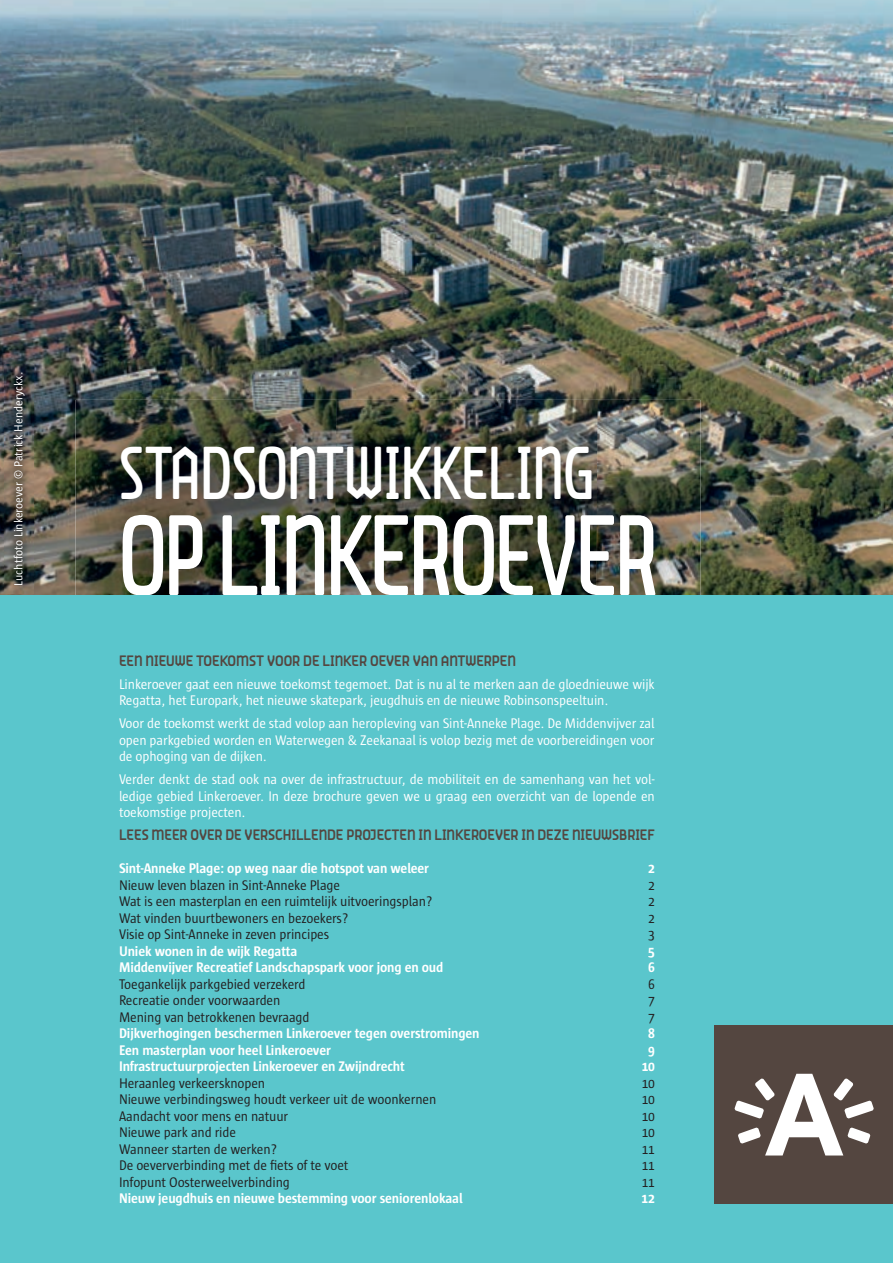
<style>
.page{position:relative;width:893px;height:1263px;background:#fff}
.page>*{position:absolute;margin:0;border:0;box-sizing:border-box;transform-origin:0 0}
.t1{font:78px "Antwerpen Tall Tall";letter-spacing:-.035em;color:#fff;scale:.9 1}
.t2{font:51px "Antwerpen Tall Tall";letter-spacing:-.005em;color:#fff;scale:.9 1}
.t3{font:14.25px/16.5px "Sun Antwerpen";letter-spacing:-.01em;color:#fff;text-align:justify;scale:.95 1}
.t4{font:14.25px "Sun Antwerpen";letter-spacing:-.01em;color:#231f20;scale:.95 1}
.t5{font:700 14.25px "Sun Antwerpen";letter-spacing:-.01em;color:#fff;scale:.95 1}
.t6{font:13.5px "Antwerpen";letter-spacing:-.005em;color:#544640;scale:.95 1}
.t7{font:12px "Sun Antwerpen";color:#fff}
</style>
<div class="page">
<img style="left:0;top:0;width:893px;height:595px">
<img style="left:76px;top:400px;width:259px;height:195px">
<img style="left:335px;top:400px;width:261px;height:195px">
<img style="left:596px;top:400px;width:104px;height:195px">
<div style="left:0;top:595px;width:893px;height:668px;background:#5ac6cc"></div>
<div style="left:714px;top:1025px;width:179px;height:178px;background:#544640"></div>
<svg style="left:734px;top:1074px;width:140px;height:81px"></svg>
<img style="left:5px;top:364px;width:29px;height:230px">
<p class="t7" style="left:12px;top:585px;width:215px;rotate:-90deg">Luchtfoto Linkeroever © Patrick Henderyckx.</p>
<h2 class="t2" style="left:119px;top:452px;width:529px">STADSONTWIKKELING</h2>
<h1 class="t1" style="left:119px;top:523px;width:601px">OP LINKEROEVER</h1>
<p class="t6" style="left:119px;top:652px;width:419px">EEN NIEUWE TOEKOMST VOOR DE LINKER OEVER VAN ANTWERPEN</p>
<p class="t3" style="left:119px;top:675px;width:565px">Linkeroever gaat een nieuwe toekomst tegemoet. Dat is nu al te merken aan de gloednieuwe wijk<br>Regatta, het Europark, het nieuwe skatepark, jeugdhuis en de nieuwe Robinsonspeeltuin.</p>
<p class="t3" style="left:119px;top:715px;width:565px">Voor de toekomst werkt de stad volop aan heropleving van Sint-Anneke Plage. De Middenvijver zal open parkgebied worden en Waterwegen &amp; Zeekanaal is volop bezig met de voorbereidingen voor de ophoging van de dijken.</p>
<p class="t3" style="left:119px;top:771px;width:565px">Verder denkt de stad ook na over de infrastructuur, de mobiliteit en de samenhang van het vol&shy;ledige gebied Linkeroever. In deze brochure geven we u graag een overzicht van de lopende en toekomstige projecten.</p>
<p class="t6" style="left:119px;top:826px;width:565px">LEES MEER OVER DE VERSCHILLENDE PROJECTEN IN LINKEROEVER IN DEZE NIEUWSBRIEF</p>
<p class="t5" style="left:119px;top:860px;width:328px">Sint-Anneke Plage: op weg naar die hotspot van weleer</p>
<p class="t5" style="left:648px;top:860px;width:9px">2</p>
<p class="t4" style="left:119px;top:877px;width:234px">Nieuw leven blazen in Sint-Anneke Plage</p>
<p class="t4" style="left:648px;top:877px;width:9px">2</p>
<p class="t4" style="left:119px;top:893px;width:332px">Wat is een masterplan en een ruimtelijk uitvoeringsplan?</p>
<p class="t4" style="left:648px;top:893px;width:9px">2</p>
<p class="t4" style="left:119px;top:910px;width:243px">Wat vinden buurtbewoners en bezoekers?</p>
<p class="t4" style="left:648px;top:910px;width:9px">2</p>
<p class="t4" style="left:119px;top:926px;width:223px">Visie op Sint-Anneke in zeven principes</p>
<p class="t4" style="left:648px;top:926px;width:9px">3</p>
<p class="t5" style="left:119px;top:943px;width:189px">Uniek wonen in de wijk Regatta</p>
<p class="t5" style="left:648px;top:943px;width:9px">5</p>
<p class="t5" style="left:119px;top:959px;width:343px">Middenvijver Recreatief Landschapspark voor jong en oud</p>
<p class="t5" style="left:648px;top:959px;width:9px">6</p>
<p class="t4" style="left:119px;top:976px;width:198px">Toegankelijk parkgebied verzekerd</p>
<p class="t4" style="left:648px;top:976px;width:9px">6</p>
<p class="t4" style="left:119px;top:992px;width:171px">Recreatie onder voorwaarden</p>
<p class="t4" style="left:648px;top:992px;width:9px">7</p>
<p class="t4" style="left:119px;top:1009px;width:202px">Mening van betrokkenen bevraagd</p>
<p class="t4" style="left:648px;top:1009px;width:9px">7</p>
<p class="t5" style="left:119px;top:1025px;width:381px">Dijkverhogingen beschermen Linkeroever tegen overstromingen</p>
<p class="t5" style="left:648px;top:1025px;width:9px">8</p>
<p class="t5" style="left:119px;top:1042px;width:225px">Een masterplan voor heel Linkeroever</p>
<p class="t5" style="left:648px;top:1042px;width:9px">9</p>
<p class="t5" style="left:119px;top:1058px;width:302px">Infrastructuurprojecten Linkeroever en Zwijndrecht</p>
<p class="t5" style="left:642px;top:1058px;width:15px">10</p>
<p class="t4" style="left:119px;top:1075px;width:155px">Heraanleg verkeersknopen</p>
<p class="t4" style="left:642px;top:1075px;width:15px">10</p>
<p class="t4" style="left:119px;top:1091px;width:336px">Nieuwe verbindingsweg houdt verkeer uit de woonkernen</p>
<p class="t4" style="left:642px;top:1091px;width:15px">10</p>
<p class="t4" style="left:119px;top:1108px;width:180px">Aandacht voor mens en natuur</p>
<p class="t4" style="left:642px;top:1108px;width:15px">10</p>
<p class="t4" style="left:119px;top:1124px;width:125px">Nieuwe park and ride</p>
<p class="t4" style="left:642px;top:1124px;width:15px">10</p>
<p class="t4" style="left:119px;top:1141px;width:168px">Wanneer starten de werken?</p>
<p class="t4" style="left:642px;top:1141px;width:15px">11</p>
<p class="t4" style="left:119px;top:1157px;width:243px">De oeververbinding met de fiets of te voet</p>
<p class="t4" style="left:642px;top:1157px;width:15px">11</p>
<p class="t4" style="left:119px;top:1174px;width:181px">Infopunt Oosterweelverbinding</p>
<p class="t4" style="left:642px;top:1174px;width:15px">11</p>
<p class="t5" style="left:119px;top:1190px;width:363px">Nieuw jeugdhuis en nieuwe bestemming voor seniorenlokaal</p>
<p class="t5" style="left:641px;top:1190px;width:15px">12</p>
</div>
